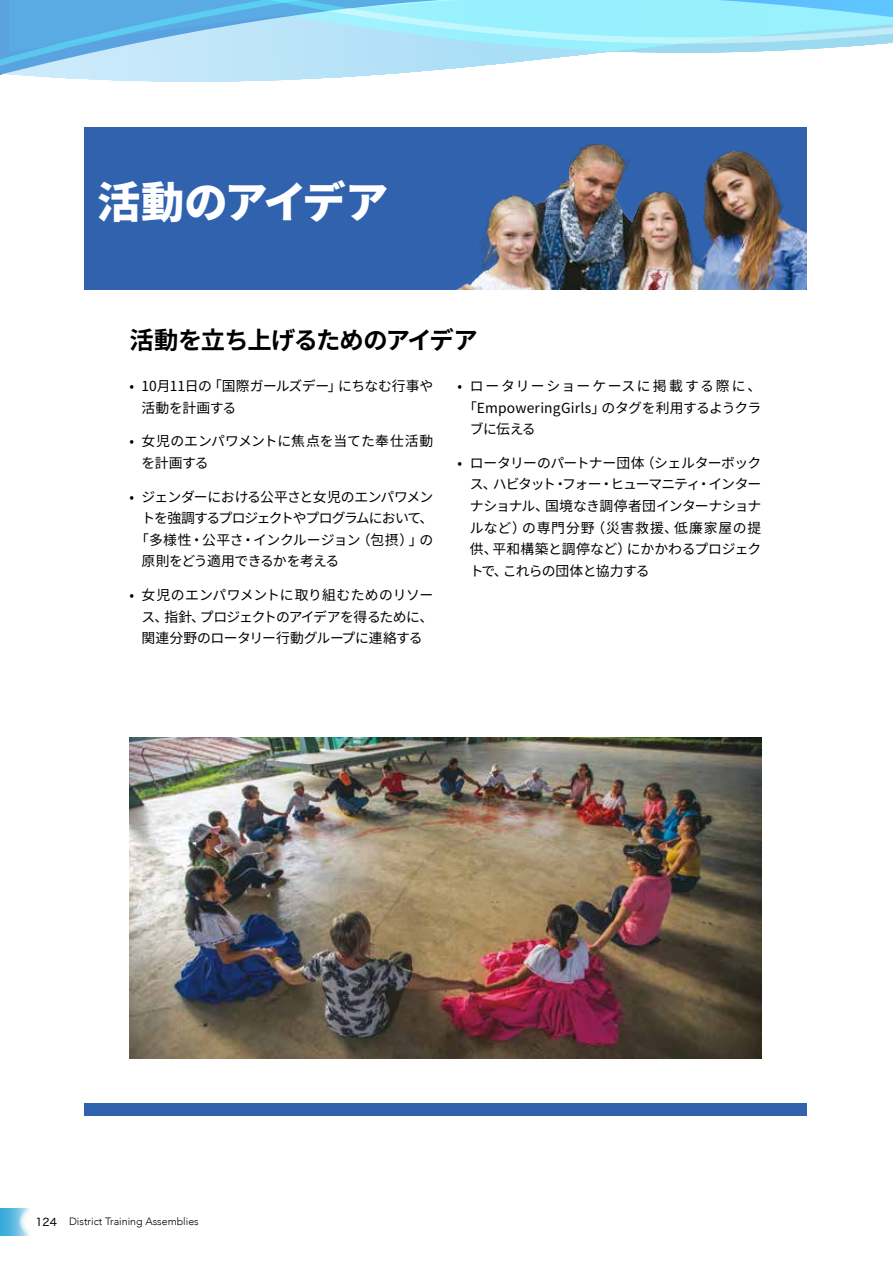
<style>
.page{position:relative;width:893px;height:1263px;background:#fff}
.page>*{position:absolute;margin:0;border:0;box-sizing:border-box;transform-origin:0 0}
.t1{font:900 43.2px "Noto Sans JP";letter-spacing:-.04em;color:#fff}
.t2{font:700 24.3px "Noto Sans JP";letter-spacing:-.045em;color:#000}
.t3{font:13.8px/21.6px "Noto Sans JP";letter-spacing:-.02em;color:#000;text-align:justify}
.t4{font:13.8px/21.6px "Noto Sans JP";color:#000}
.t5{font:13.8px "Noto Sans JP";letter-spacing:.01em;color:#000}
.t6{font:13.8px "Noto Sans JP";letter-spacing:-.08em;color:#000}
.t7{font:13.8px "Noto Sans JP";letter-spacing:.12em;color:#000}
.t8{font:13.8px "Noto Sans JP";letter-spacing:-.05em;color:#000}
.t9{font:300 10.65px "Avenir";color:#000}
.s1{font-family:"Hiragino Sans W4";font-weight:400}
</style>
<div class="page">
<svg style="left:0;top:1208px;width:29px;height:27px"></svg>
<svg style="left:19px;top:1208px;width:28px;height:27px"></svg>
<svg style="left:65px;top:78px;width:259px;height:4px"></svg>
<svg style="left:34px;top:76px;width:323px;height:2px"></svg>
<svg style="left:0;top:0;width:877px;height:76px"></svg>
<svg style="left:124px;top:0;width:769px;height:44px;background:#94e0f7"></svg>
<img style="left:129px;top:738px;width:632px;height:321px">
<div style="left:84px;top:127px;width:723px;height:162px;background:#3062ae"></div>
<div style="left:84px;top:1103px;width:723px;height:12px;background:#3062ae"></div>
<img style="left:457px;top:143px;width:350px;height:146px">
<h1 class="t1" style="left:97px;top:178px;width:293px">活動のアイデア</h1>
<h2 class="t2" style="left:129px;top:326px;width:350px">活動を立ち上げるためのアイデア</h2>
<p class="t3" style="left:142px;top:375px;width:293px;text-indent:-12px">• 10月11日の「国際ガールズデー」にちなむ行事や活動を計画する</p>
<p class="t4" style="left:142px;top:431px;width:293px;text-indent:-12px">• 女児のエンパワメントに焦点を当てた奉仕活動を計画する</p>
<p class="t3" style="left:129px;top:486px;width:305px">• ジェンダーにおける公平さと女児のエンパワメン</p>
<p class="t6" style="left:142px;top:510px;width:293px">トを強調するプロジェクトやプログラムにおいて、</p>
<p class="t4" style="left:135px;top:529px;width:300px">「多様性・公平さ・インクルージョン（包摂）」の</p>
<p class="t8" style="left:142px;top:554px;width:199px">原則をどう適用できるかを考える</p>
<p class="t3" style="left:142px;top:585px;width:293px;text-indent:-12px">• 女児のエンパワメントに取り組むためのリソース、指針、プロジェクトのアイデアを得るために、関連分野のロータリー行動グループに連絡する</p>
<p class="t7" style="left:458px;top:378px;width:305px">• ロータリーショーケースに掲載する際に、</p>
<p class="t5" style="left:463px;top:400px;width:300px">「EmpoweringGirls」のタグを利用するようクラ</p>
<p class="t3" style="left:470px;top:418px;width:68px">ブに伝える</p>
<p class="t3" style="left:470px;top:452px;width:293px;text-indent:-12px">• ロータリーのパートナー団体（シェルターボックス、ハビタット・フォー・ヒューマニティ・インターナショナル、国境なき調停者団インターナショナルなど）の専門分野（災害救援、低廉家屋の提供、平和構築と調停など）にかかわるプロジェクトで、これらの団体と協力する</p>
<p class="t9" style="left:35px;top:1215px;width:165px"><span class="s1">124</span> District Training Assemblies</p>
</div>
